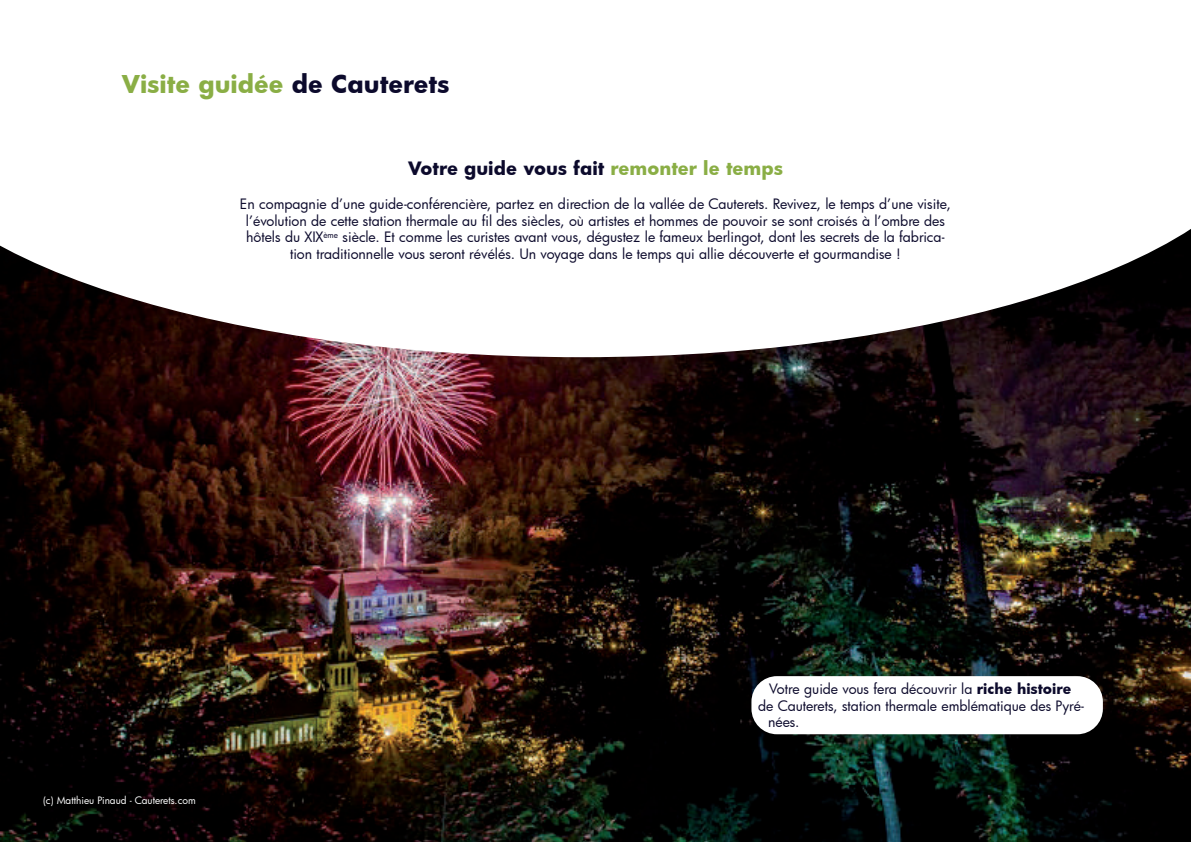
<style>
.page{position:relative;width:1191px;height:842px;background:#fff}
.page>*{position:absolute;margin:0;border:0;box-sizing:border-box;transform-origin:0 0}
.t1{font:700 24px "Futura";color:#8aae45}
.t2{font:700 18px "Futura";color:#0c0a2c}
.t3{font:14px/16.8px "Futura";color:#0c0a2c;text-align:center}
.t4{font:10px "Futura";letter-spacing:-.005em;color:#fff}
.s1{color:#0c0a2c}
.s2{color:#8aae45}
.s3{font-weight:700}
</style>
<div class="page">
<img style="left:0;top:357px;width:1191px;height:485px">
<svg style="left:0;top:229px;width:1191px;height:128px"></svg>
<div style="left:751px;top:676px;width:351px;height:58px;background:#fff;border-radius:26px"></div>
<h1 class="t1" style="left:122px;top:68px;width:329px">Visite guidée <span class="s1">de Cauterets</span></h1>
<p class="t2" style="left:408px;top:156px;width:376px">Votre guide vous fait <span class="s2">remonter le temps</span></p>
<p class="t3" style="left:240px;top:195px;width:712px">En compagnie d’une guide-conférencière, partez en direction de la vallée de Cauterets. Revivez, le temps d’une visite, l’évolution de cette station thermale au fil des siècles, où artistes et hommes de pouvoir se sont croisés à l’ombre des hôtels du XIX<sup>ème</sup> siècle. Et comme les curistes avant vous, dégustez le fameux berlingot, dont les secrets de la fabrica&shy;tion traditionnelle vous seront révélés. Un voyage dans le temps qui allie découverte et gourmandise !</p>
<p class="t4" style="left:43px;top:793px;width:154px">(c) Matthieu Pinaud - Cauterets.com</p>
<p class="t3" style="left:769px;top:680px;width:303px">Votre guide vous fera découvrir la <span class="s3">riche histoire</span></p>
<p class="t3" style="left:758px;top:697px;width:327px">de Cauterets, station thermale emblématique des Pyré-</p>
<p class="t3" style="left:768px;top:713px;width:33px">nées.</p>
</div>
